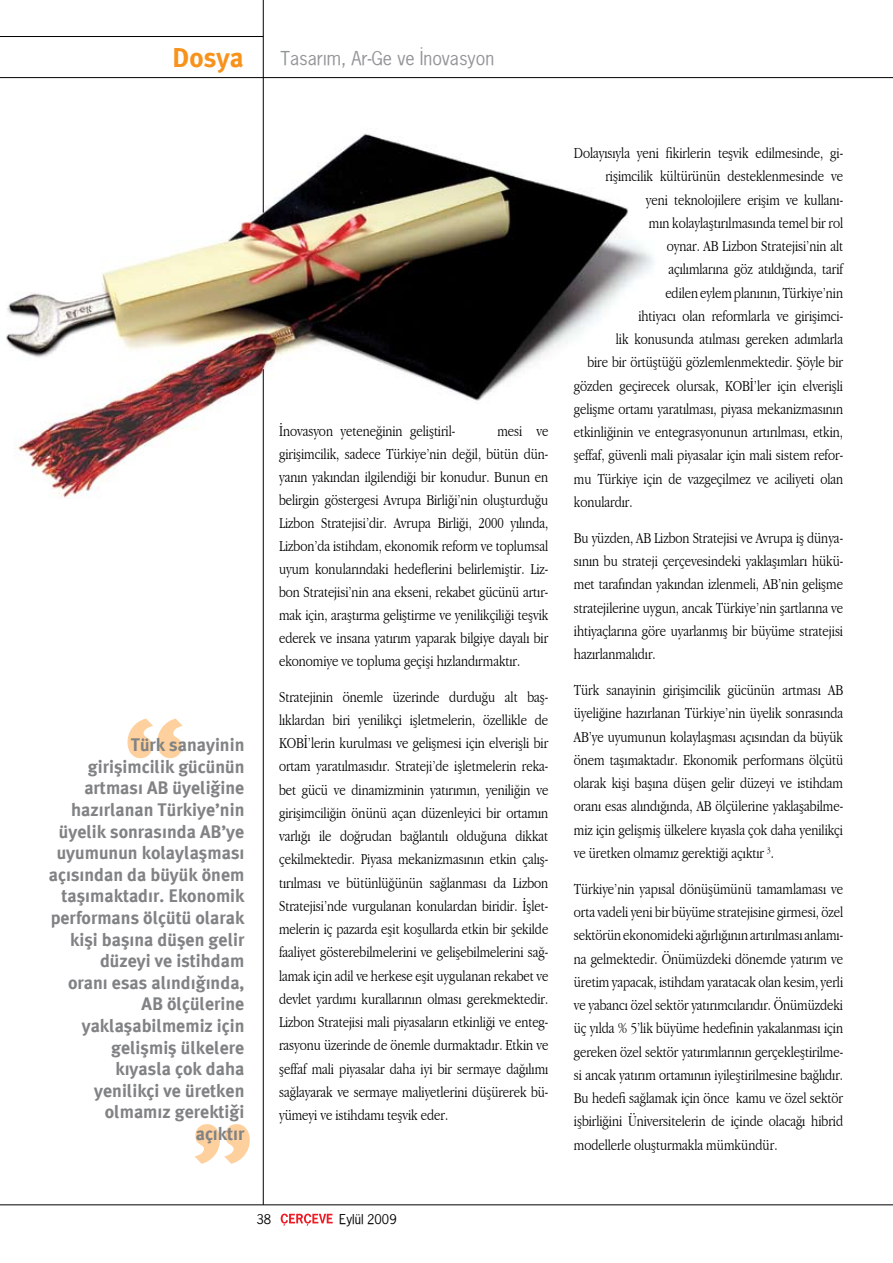
<style>
.page{position:relative;width:893px;height:1263px;background:#fff}
.page>*{position:absolute;margin:0;border:0;box-sizing:border-box;transform-origin:0 0}
.t1{font:700 27px "Sumerbank";color:#f7931d}
.t2{font:700 18px/21.6px "Sumerbank";color:#808284;text-align:right}
.t3{font:18px "News Gothic";color:#939598}
.t4{font:300 condensed 15.75px/23.2px "Garamond";letter-spacing:-.005em;color:#000;text-align:justify}
.t5{font:12.75px "News Gothic";color:#000}
</style>
<div class="page">
<svg style="left:281px;top:1213px;width:52px;height:13px"></svg>
<hr style="left:0;top:1204px;width:893px;height:1px;background:#000">
<hr style="left:0;top:77px;width:893px;height:1px;background:#000">
<hr style="left:0;top:36px;width:263px;height:1px;background:#000">
<img style="left:6px;top:84px;width:648px;height:414px">
<svg style="left:128px;top:718px;width:55px;height:40px"></svg>
<svg style="left:195px;top:1124px;width:55px;height:40px"></svg>
<hr style="left:263px;top:0;width:1px;height:213px;background:#000">
<hr style="left:263px;top:369px;width:1px;height:836px;background:#000">
<h1 class="t1" style="left:172px;top:42px;width:73px">Dosya</h1>
<p class="t3" style="left:281px;top:47px;width:215px">Tasarım, Ar-Ge ve İnovasyon</p>
<p class="t2" style="left:49px;top:734px;width:197px">Türk sanayinin girişimcilik gücünün artması AB üyeliğine hazırlanan Türkiye’nin üyelik sonrasında AB’ye uyumunun kolaylaşması açısından da büyük önem taşımaktadır. Ekonomik performans ölçütü olarak kişi başına düşen gelir düzeyi ve istihdam<br>oranı esas alındığında,<br>AB ölçülerine yaklaşabilmemiz için gelişmiş ülkelere<br>kıyasla çok daha yenilikçi ve üretken olmamız gerektiği<br>açıktır</p>
<p class="t4" style="left:279px;top:419px;width:178px">İnovasyon yeteneğinin geliştiril-</p>
<p class="t4" style="left:279px;top:419px;width:271px;text-indent:218px">mesi ve girişimcilik, sadece Türkiye’nin değil, bütün dün&shy;yanın yakından ilgilendiği bir konudur. Bunun en belirgin göstergesi Avrupa Birliği’nin oluşturduğu Lizbon Stratejisi’dir. Avrupa Birliği, 2000 yılında, Lizbon’da istihdam, ekonomik reform ve toplumsal uyum konularındaki hedeflerini belirlemiştir. Liz&shy;bon Stratejisi’nin ana ekseni, rekabet gücünü artır&shy;mak için, araştırma geliştirme ve yenilikçiliği teşvik ederek ve insana yatırım yaparak bilgiye dayalı bir ekonomiye ve topluma geçişi hızlandırmaktır.</p>
<p class="t4" style="left:279px;top:685px;width:271px">Stratejinin önemle üzerinde durduğu alt baş&shy;lıklardan biri yenilikçi işletmelerin, özellikle de KOBİ’lerin kurulması ve gelişmesi için elverişli bir ortam yaratılmasıdır. Strateji’de işletmelerin reka&shy;bet gücü ve dinamizminin yatırımın, yeniliğin ve girişimciliğin önünü açan düzenleyici bir ortamın varlığı ile doğrudan bağlantılı olduğuna dikkat çekilmektedir. Piyasa mekanizmasının etkin çalış&shy;tırılması ve bütünlüğünün sağlanması da Lizbon Stratejisi’nde vurgulanan konulardan biridir. İşlet&shy;melerin iç pazarda eşit koşullarda etkin bir şekilde faaliyet gösterebilmelerini ve gelişebilmelerini sağ&shy;lamak için adil ve herkese eşit uygulanan rekabet ve devlet yardımı kurallarının olması gerekmektedir.<br>Lizbon Stratejisi mali piyasaların etkinliği ve enteg&shy;rasyonu üzerinde de önemle durmaktadır. Etkin ve şeffaf mali piyasalar daha iyi bir sermaye dağılımı sağlayarak ve sermaye maliyetlerini düşürerek bü&shy;yümeyi ve istihdamı teşvik eder.</p>
<p class="t5" style="left:256px;top:1211px;width:16px">38</p>
<p class="t5" style="left:339px;top:1211px;width:59px">Eylül 2009</p>
<p class="t4" style="left:574px;top:141px;width:271px">Dolayısıyla yeni fikirlerin teşvik edilmesinde, gi-</p>
<p class="t4" style="left:605px;top:165px;width:239px">rişimcilik kültürünün desteklenmesinde ve</p>
<p class="t4" style="left:646px;top:188px;width:199px">yeni teknolojilere erişim ve kullanı-</p>
<p class="t4" style="left:649px;top:211px;width:196px">mın kolaylaştırılmasında temel bir rol</p>
<p class="t4" style="left:667px;top:234px;width:178px">oynar. AB Lizbon Stratejisi’nin alt</p>
<p class="t4" style="left:668px;top:258px;width:176px">açılımlarına göz atıldığında, tarif</p>
<p class="t4" style="left:665px;top:281px;width:179px">edilen eylem planının, Türkiye’nin</p>
<p class="t4" style="left:638px;top:304px;width:206px">ihtiyacı olan reformlarla ve girişimci-</p>
<p class="t4" style="left:616px;top:327px;width:229px">lik konusunda atılması gereken adımlarla</p>
<p class="t4" style="left:587px;top:351px;width:257px">bire bir örtüştüğü gözlemlenmektedir. Şöyle bir</p>
<p class="t4" style="left:574px;top:374px;width:271px">gözden geçirecek olursak, KOBİ’ler için elverişli</p>
<p class="t4" style="left:574px;top:397px;width:271px">gelişme ortamı yaratılması, piyasa mekanizmasının</p>
<p class="t4" style="left:574px;top:420px;width:271px">etkinliğinin ve entegrasyonunun artırılması, etkin,</p>
<p class="t4" style="left:574px;top:444px;width:271px">şeffaf, güvenli mali piyasalar için mali sistem refor-</p>
<p class="t4" style="left:574px;top:467px;width:271px">mu Türkiye için de vazgeçilmez ve aciliyeti olan</p>
<p class="t4" style="left:574px;top:490px;width:60px">konulardır.</p>
<p class="t4" style="left:574px;top:526px;width:271px">Bu yüzden, AB Lizbon Stratejisi ve Avrupa iş dünya&shy;sının bu strateji çerçevesindeki yaklaşımları hükü&shy;met tarafından yakından izlenmeli, AB’nin gelişme stratejilerine uygun, ancak Türkiye’nin şartlarına ve ihtiyaçlarına göre uyarlanmış bir büyüme stratejisi hazırlanmalıdır.</p>
<p class="t4" style="left:574px;top:678px;width:271px">Türk sanayinin girişimcilik gücünün artması AB üyeliğine hazırlanan Türkiye’nin üyelik sonrasında AB’ye uyumunun kolaylaşması açısından da büyük önem taşımaktadır. Ekonomik performans ölçütü olarak kişi başına düşen gelir düzeyi ve istihdam oranı esas alındığında, AB ölçülerine yaklaşabilme&shy;miz için gelişmiş ülkelere kıyasla çok daha yenilikçi ve üretken olmamız gerektiği açıktır <sup>3</sup>.</p>
<p class="t4" style="left:574px;top:877px;width:271px">Türkiye’nin yapısal dönüşümünü tamamlaması ve orta vadeli yeni bir büyüme stratejisine girmesi, özel sektörün ekonomideki ağırlığının artırılması anlamı&shy;na gelmektedir. Önümüzdeki dönemde yatırım ve üretim yapacak, istihdam yaratacak olan kesim, yerli ve yabancı özel sektör yatırımcılarıdır. Önümüzdeki üç yılda % 5’lik büyüme hedefinin yakalanması için gereken özel sektör yatırımlarının gerçekleştirilme&shy;si ancak yatırım ortamının iyileştirilmesine bağlıdır.<br>Bu hedefi sağlamak için önce kamu ve özel sektör işbirliğini Üniversitelerin de içinde olacağı hibrid modellerle oluşturmakla mümkündür.</p>
</div>
